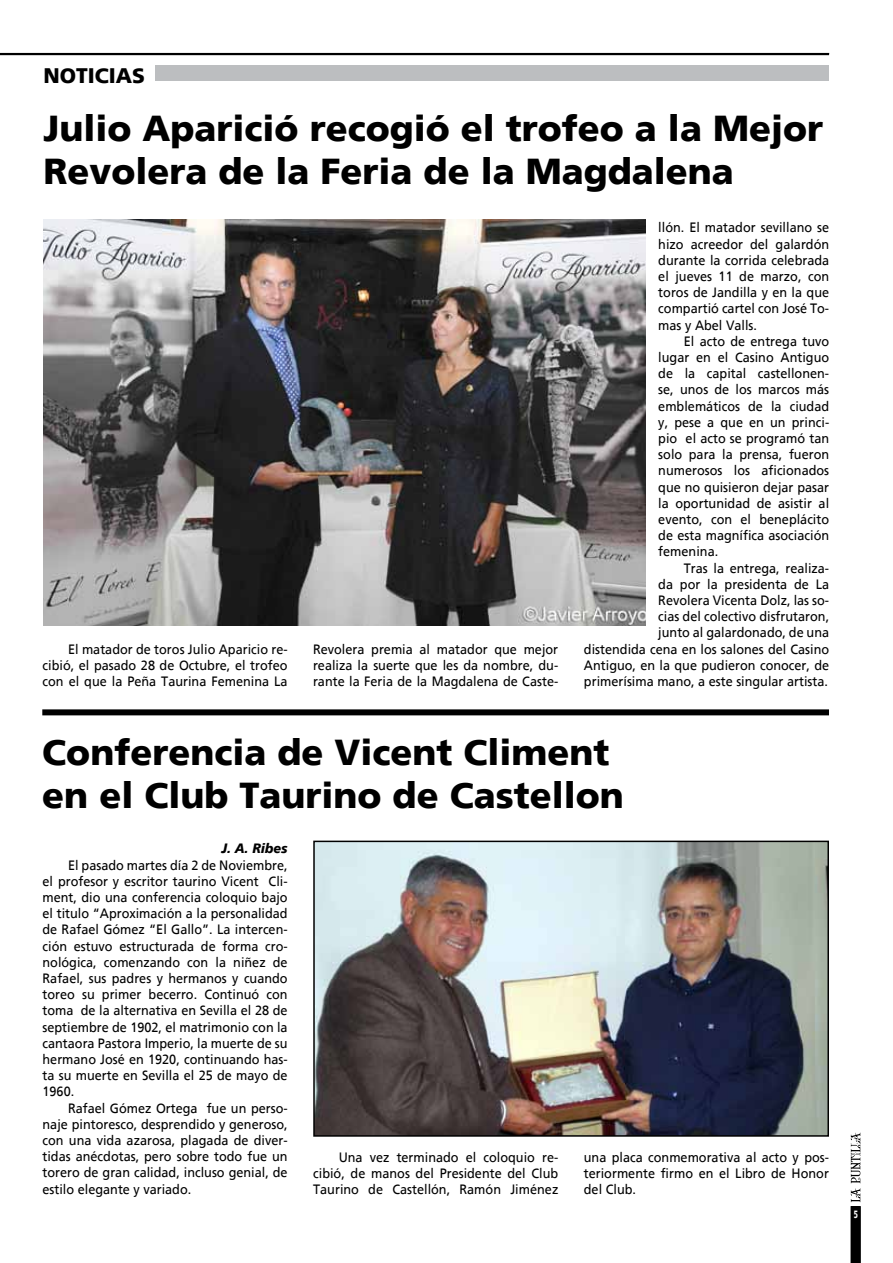
<style>
.page{position:relative;width:893px;height:1263px;background:#fff}
.page>*{position:absolute;margin:0;border:0;box-sizing:border-box;transform-origin:0 0}
.t1{font:900 36px/43.2px "Frutiger";color:#000}
.t2{font:900 21px "Frutiger";color:#000}
.t3{font:13.5px/16.2px "Frutiger";color:#000;text-align:justify;scale:.94 1}
.t4{font:italic 900 13.5px "Frutiger";color:#000;scale:.94 1}
.t5{font:900 10.5px "Frutiger";color:#fff;scale:.65 1}
</style>
<div class="page">
<hr style="left:0;top:53px;width:829px;height:1px;background:#000">
<svg style="left:850px;top:1132px;width:11px;height:131px"></svg>
<div style="left:155px;top:66px;width:674px;height:15px;background:#bcbec0"></div>
<hr style="left:0;top:54px;width:829px;height:1px;background:#000">
<img style="left:316px;top:844px;width:510px;height:290px">
<div style="left:313px;top:841px;width:516px;height:296px;border:2px solid #000"></div>
<div style="left:42px;top:709px;width:787px;height:6px;background:#000"></div>
<img style="left:43px;top:220px;width:603px;height:405px">
<h2 class="t2" style="left:43px;top:63px;width:101px">NOTICIAS</h2>
<h1 class="t1" style="left:43px;top:106px;width:781px">Julio Aparició recogió el trofeo a la Mejor<br>Revolera de la Feria de la Magdalena</h1>
<p class="t3" style="left:43px;top:641px;width:262px;text-indent:26px">El matador de toros Julio Aparicio re&shy;cibió, el pasado 28 de Octubre, el trofeo con el que la Peña Taurina Femenina La</p>
<p class="t3" style="left:313px;top:641px;width:262px">Revolera premia al matador que mejor realiza la suerte que les da nombre, du&shy;rante la Feria de la Magdalena de Caste-</p>
<p class="t3" style="left:658px;top:220px;width:183px">llón. El matador sevillano se hizo acreedor del galardón durante la corrida celebrada el jueves 11 de marzo, con toros de Jandilla y en la que compartió cartel con José To&shy;mas y Abel Valls.</p>
<p class="t3" style="left:658px;top:333px;width:183px;text-indent:26px">El acto de entrega tuvo lugar en el Casino Antiguo de la capital castellonen&shy;se, unos de los marcos más emblemáticos de la ciudad y, pese a que en un princi&shy;pio el acto se programó tan solo para la prensa, fueron numerosos los aficionados que no quisieron dejar pasar la oportunidad de asistir al evento, con el beneplácito de esta magnífica asociación femenina.</p>
<p class="t3" style="left:584px;top:560px;width:262px;text-align:right">Tras la entrega, realiza-<br>da por la presidenta de La<br>Revolera Vicenta Dolz, las so-<br>cias del colectivo disfrutaron,<br>junto al galardonado, de una<br>distendida cena en los salones del Casino Antiguo, en la que pudieron conocer, de primerísima mano, a este singular artista.</p>
<h1 class="t1" style="left:42px;top:730px;width:583px">Conferencia de Vicent Climent en el Club Taurino de Castellon</h1>
<p class="t4" style="left:221px;top:841px;width:72px">J. A. Ribes</p>
<p class="t3" style="left:43px;top:857px;width:262px;text-indent:26px">El pasado martes día 2 de Noviembre, el profesor y escritor taurino Vicent Cli&shy;ment, dio una conferencia coloquio bajo el titulo “Aproximación a la personalidad de Rafael Gómez “El Gallo”. La intercen&shy;ción estuvo estructurada de forma cro&shy;nológica, comenzando con la niñez de Rafael, sus padres y hermanos y cuando toreo su primer becerro. Continuó con toma de la alternativa en Sevilla el 28 de septiembre de 1902, el matrimonio con la cantaora Pastora Imperio, la muerte de su hermano José en 1920, continuando has&shy;ta su muerte en Sevilla el 25 de mayo de 1960.</p>
<p class="t3" style="left:43px;top:1100px;width:262px;text-indent:26px">Rafael Gómez Ortega fue un perso&shy;naje pintoresco, desprendido y generoso, con una vida azarosa, plagada de diver&shy;tidas anécdotas, pero sobre todo fue un torero de gran calidad, incluso genial, de estilo elegante y variado.</p>
<p class="t3" style="left:313px;top:1149px;width:262px;text-indent:26px">Una vez terminado el coloquio re&shy;cibió, de manos del Presidente del Club Taurino de Castellón, Ramón Jiménez</p>
<p class="t3" style="left:584px;top:1149px;width:262px">una placa conmemorativa al acto y pos&shy;teriormente firmo en el Libro de Honor del Club.</p>
<p class="t5" style="left:854px;top:1207px;width:8px">5</p>
</div>
